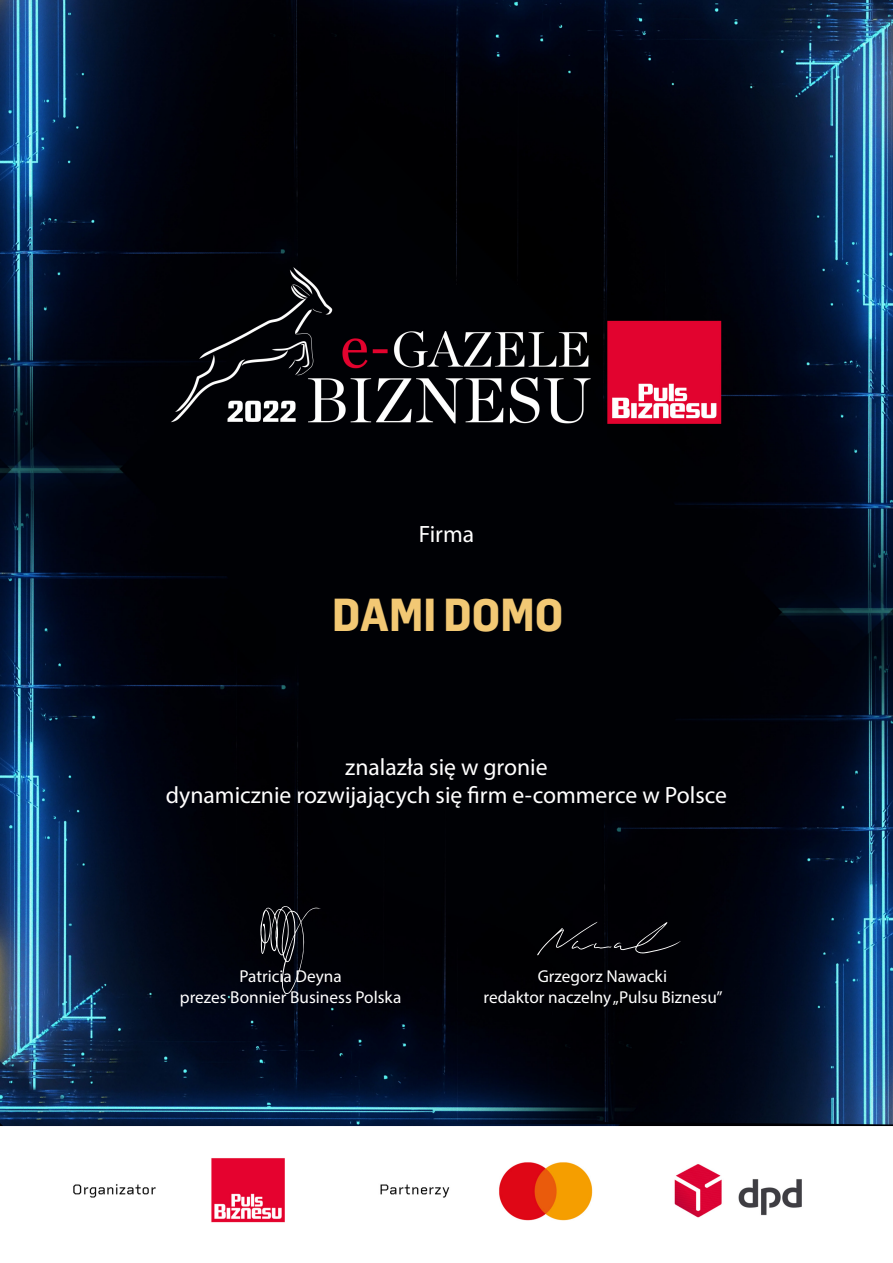
<style>
.page{position:relative;width:893px;height:1263px;background:#fff}
.page>*{position:absolute;margin:0;border:0;box-sizing:border-box;transform-origin:0 0}
.Nazwa_firmy{font:700 45px "Flama Table Pl";color:#f2c874}
.t1{font:23.7px/28.3px "Myriad Pro";color:#fff;text-align:center}
.t2{font:17.25px/20.7px "Myriad Pro";color:#fff;text-align:center}
</style>
<div class="page">
<img style="left:0;top:0;width:893px;height:1223px">
<svg style="left:537px;top:922px;width:144px;height:33px"></svg>
<svg style="left:260px;top:906px;width:61px;height:88px"></svg>
<h2 class="t1" style="left:419px;top:519px;width:57px">Firma</h2>
<p class="Nazwa_firmy" style="left:332px;top:588px;width:232px">DAMI DOMO</p>
<h2 class="t1" style="left:166px;top:752px;width:563px">znalazła się w gronie<br>dynamicznie rozwijających się firm e-commerce w Polsce</h2>
<p class="t2" style="left:180px;top:966px;width:223px">Patricia Deyna<br>prezes Bonnier Business Polska</p>
<p class="t2" style="left:484px;top:966px;width:240px">Grzegorz Nawacki<br>redaktor naczelny „Pulsu Biznesu”</p>
</div>
